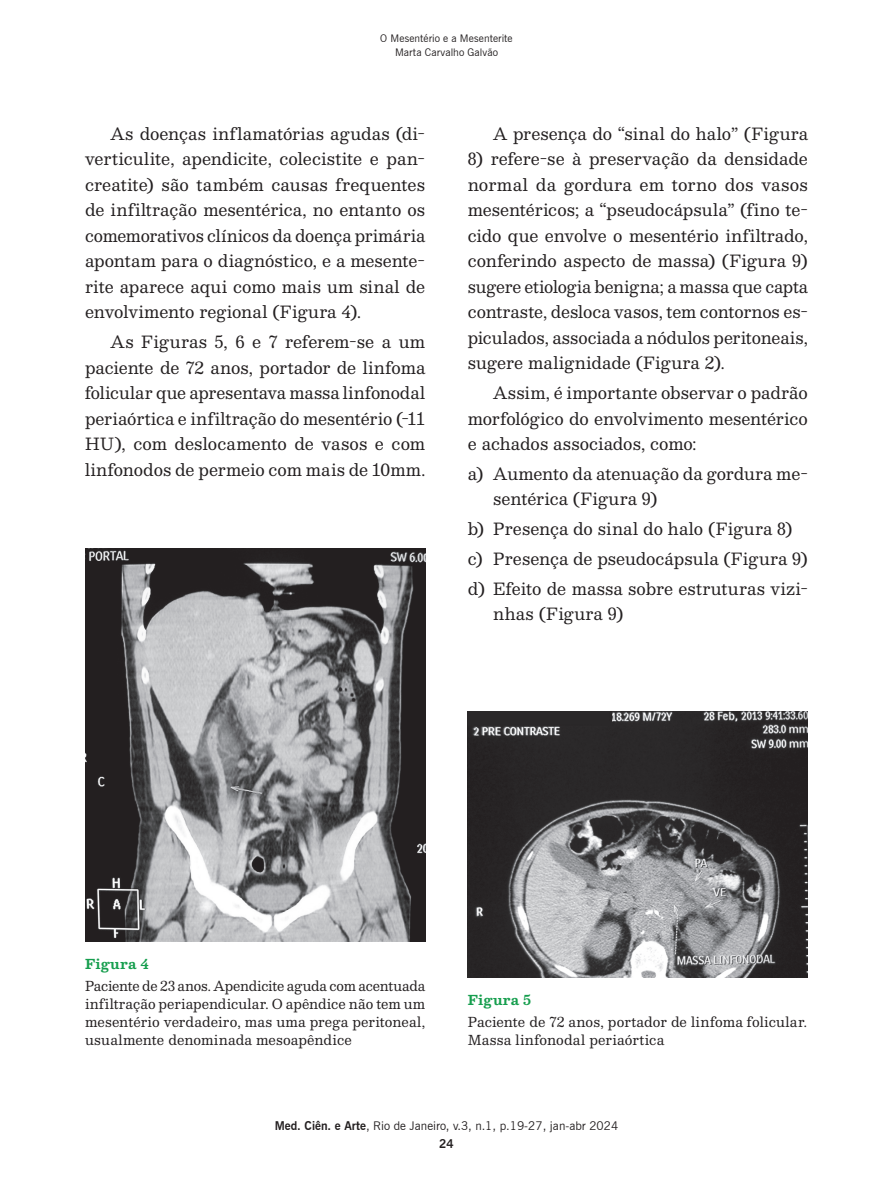
<style>
.page{position:relative;width:893px;height:1191px;background:#fff}
.page>*{position:absolute;margin:0;border:0;box-sizing:border-box;transform-origin:0 0}
.t1{font:16.5px/25.5px "Besley";letter-spacing:.005em;color:#231f20;text-align:justify}
.t2{font:13.5px/18px "Besley";letter-spacing:.015em;color:#231f20;text-align:justify}
.t3{font:700 13.5px "Besley";letter-spacing:.02em;color:#169e4e}
.t4{font:12px "News Gothic BT";color:#231f20}
.t5{font:700 12px "News Gothic BT";color:#231f20}
.t6{font:10.5px/13.5px "News Gothic BT";letter-spacing:.005em;color:#231f20;text-align:center}
.s1{font-weight:700}
</style>
<div class="page">
<img style="left:85px;top:548px;width:340px;height:393px">
<img style="left:468px;top:711px;width:340px;height:266px">
<p class="t6" style="left:380px;top:31px;width:134px">O Mesentério e a Mesenterite<br>Marta Carvalho Galvão</p>
<p class="t1" style="left:85px;top:121px;width:342px;text-indent:26px">As doenças inflamatórias agudas (di&shy;verticulite, apendicite, colecistite e pan&shy;creatite) são também causas frequentes de infiltração mesentérica, no entanto os comemorativos clínicos da doença primária apontam para o diagnóstico, e a mesente&shy;rite aparece aqui como mais um sinal de envolvimento regional (Figura 4).</p>
<p class="t1" style="left:85px;top:329px;width:342px;text-indent:26px">As Figuras 5, 6 e 7 referem-se a um paciente de 72 anos, portador de linfoma folicular que apresentava massa linfonodal periaórtica e infiltração do mesentério (-11<br>HU), com deslocamento de vasos e com linfonodos de permeio com mais de 10mm.</p>
<p class="t1" style="left:493px;top:121px;width:316px">A presença do “sinal do halo” (Figura</p>
<p class="t1" style="left:468px;top:146px;width:342px">8) refere-se à preservação da densidade normal da gordura em torno dos vasos mesentéricos; a “pseudocápsula” (fino te&shy;cido que envolve o mesentério infiltrado, conferindo aspecto de massa) (Figura 9) sugere etiologia benigna; a massa que capta contraste, desloca vasos, tem contornos es&shy;piculados, associada a nódulos peritoneais, sugere malignidade (Figura 2).</p>
<p class="t1" style="left:468px;top:380px;width:342px;text-indent:26px">Assim, é importante observar o padrão morfológico do envolvimento mesentérico e achados associados, como:</p>
<p class="t1" style="left:493px;top:461px;width:316px;text-indent:-26px">a) Aumento da atenuação da gordura me&shy;sentérica (Figura 9)</p>
<p class="t1" style="left:468px;top:514px;width:342px;line-height:29.7px;text-align:left">b) Presença do sinal do halo (Figura 8) c) Presença de pseudocápsula (Figura 9) d) Efeito de massa sobre estruturas vizi-</p>
<p class="t1" style="left:493px;top:601px;width:132px">nhas (Figura 9)</p>
<p class="t3" style="left:85px;top:954px;width:65px">Figura 4</p>
<p class="t2" style="left:85px;top:977px;width:342px">Paciente de 23 anos. Apendicite aguda com acentuada infiltração periapendicular. O apêndice não tem um mesentério verdadeiro, mas uma prega peritoneal, usualmente denominada mesoapêndice</p>
<p class="t3" style="left:468px;top:990px;width:65px">Figura 5</p>
<p class="t2" style="left:468px;top:1012px;width:341px">Paciente de 72 anos, portador de linfoma folicular.<br>Massa linfonodal periaórtica</p>
<p class="t4" style="left:275px;top:1118px;width:345px"><span class="s1">Med. Ciên. e Arte</span>, Rio de Janeiro, v.3, n.1, p.19-27, jan-abr 2024</p>
<p class="t5" style="left:439px;top:1136px;width:16px">24</p>
</div>
